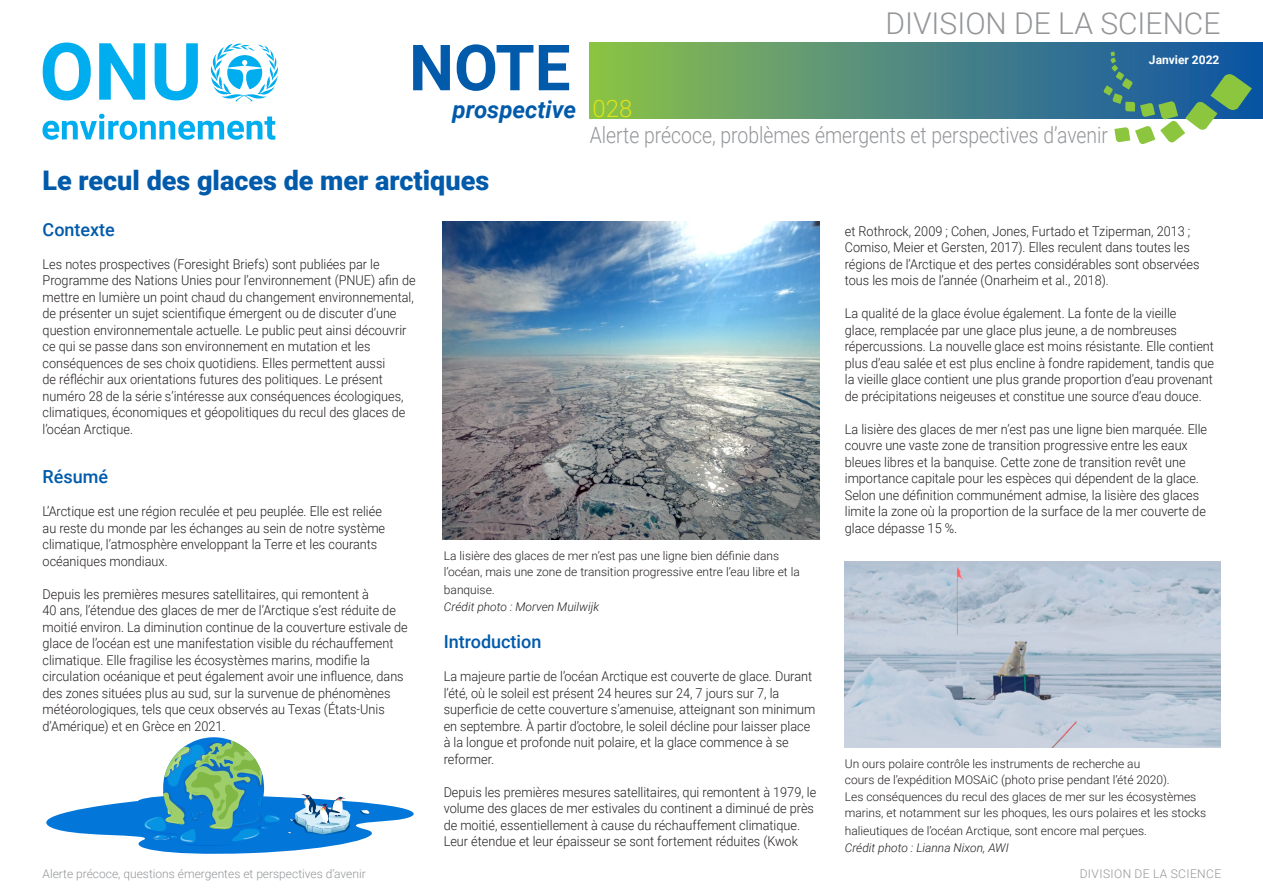
<style>
.page{position:relative;width:1263px;height:893px;background:#fff}
.page>*{position:absolute;margin:0;border:0;box-sizing:border-box;transform-origin:0 0}
.t1{font:700 63.6px "Roboto";color:#015aaa}
.t2{font:300 30px "Roboto";color:#939598}
.FB_Header_1{font:900 27px "Roboto";color:#015aaa}
.t3{font:italic 700 24px "Roboto";color:#015aaa}
.t4{font:300 24px "Roboto";color:#dfe21a}
.t5{font:300 22.5px "Roboto";color:#939598;scale:.86 1}
.FB_Header_2{font:500 18px "Roboto";color:#015aaa}
.t6{font:300 15px "Roboto";color:#231f20}
.FB_Body{font:300 13.5px/16.5px "Roboto";color:#231f20;scale:.94 1}
.FB_Section_heading{font:300 12px/16.5px "Roboto";color:#231f20}
.t7{font:300 12px "Roboto";color:#939598}
.FB_Section_heading-2{font:italic 300 12px "Roboto";color:#231f20}
.t8{font:300 12px "Roboto";letter-spacing:.035em;color:#939598}
.t9{font:700 12px "Roboto";color:#fff}
</style>
<div class="page">
<img style="left:845px;top:562px;width:375px;height:186px">
<svg style="left:46px;top:737px;width:368px;height:117px"></svg>
<img style="left:442px;top:221px;width:377px;height:318px">
<svg style="left:589px;top:43px;width:674px;height:76px;background:#5a9374"></svg>
<svg style="left:1103px;top:42px;width:149px;height:103px"></svg>
<svg style="left:210px;top:43px;width:68px;height:59px"></svg>
<svg style="left:43px;top:43px;width:48px;height:57px"></svg>
<svg style="left:99px;top:43px;width:46px;height:57px"></svg>
<svg style="left:155px;top:43px;width:43px;height:57px"></svg>
<svg style="left:43px;top:114px;width:232px;height:26px"></svg>
<p class="t1" style="left:409px;top:23px;width:163px">NOTE</p>
<p class="t3" style="left:453px;top:93px;width:125px">prospective</p>
<p class="FB_Header_1" style="left:43px;top:162px;width:448px">Le recul des glaces de mer arctiques</p>
<p class="t6" style="left:1189px;top:6px;width:10px">1</p>
<p class="t2" style="left:885px;top:2px;width:337px">DIVISION DE LA SCIENCE</p>
<p class="t4" style="left:592px;top:91px;width:41px">028</p>
<p class="t5" style="left:590px;top:120px;width:604px">Alerte précoce, problèmes émergents et perspectives d’avenir</p>
<p class="t9" style="left:1149px;top:52px;width:72px">Janvier 2022</p>
<p class="FB_Header_2" style="left:43px;top:216px;width:74px">Contexte</p>
<p class="FB_Body" style="left:43px;top:255px;width:398px">Les notes prospectives (Foresight Briefs) sont publiées par le Programme des Nations Unies pour l’environnement (PNUE) afin de mettre en lumière un point chaud du changement environnemental, de présenter un sujet scientifique émergent ou de discuter d’une question environnementale actuelle. Le public peut ainsi découvrir ce qui se passe dans son environnement en mutation et les conséquences de ses choix quotidiens. Elles permettent aussi<br>de réfléchir aux orientations futures des politiques. Le présent numéro 28 de la série s’intéresse aux conséquences écologiques, climatiques, économiques et géopolitiques du recul des glaces de l’océan Arctique.</p>
<p class="FB_Header_2" style="left:43px;top:464px;width:67px">Résumé</p>
<p class="FB_Body" style="left:43px;top:502px;width:366px">L’Arctique est une région reculée et peu peuplée. Elle est reliée au reste du monde par les échanges au sein de notre système climatique, l’atmosphère enveloppant la Terre et les courants océaniques mondiaux.</p>
<p class="FB_Body" style="left:43px;top:585px;width:390px">Depuis les premières mesures satellitaires, qui remontent à<br>40 ans, l’étendue des glaces de mer de l’Arctique s’est réduite de moitié environ. La diminution continue de la couverture estivale de glace de l’océan est une manifestation visible du réchauffement climatique. Elle fragilise les écosystèmes marins, modifie la circulation océanique et peut également avoir une influence, dans des zones situées plus au sud, sur la survenue de phénomènes météorologiques, tels que ceux observés au Texas (États-Unis d’Amérique) et en Grèce en 2021.</p>
<p class="FB_Section_heading" style="left:444px;top:547px;width:357px">La lisière des glaces de mer n’est pas une ligne bien définie dans l’océan, mais une zone de transition progressive entre l’eau libre et la</p>
<p class="FB_Section_heading" style="left:444px;top:581px;width:52px">banquise.</p>
<p class="FB_Section_heading-2" style="left:444px;top:598px;width:157px">Crédit photo : Morven Muilwijk</p>
<p class="FB_Header_2" style="left:444px;top:629px;width:99px">Introduction</p>
<p class="FB_Body" style="left:444px;top:667px;width:397px">La majeure partie de l’océan Arctique est couverte de glace. Durant l’été, où le soleil est présent 24 heures sur 24, 7 jours sur 7, la superficie de cette couverture s’amenuise, atteignant son minimum en septembre. À partir d’octobre, le soleil décline pour laisser place à la longue et profonde nuit polaire, et la glace commence à se reformer.</p>
<p class="FB_Body" style="left:444px;top:783px;width:398px">Depuis les premières mesures satellitaires, qui remontent à 1979, le volume des glaces de mer estivales du continent a diminué de près de moitié, essentiellement à cause du réchauffement climatique.<br>Leur étendue et leur épaisseur se sont fortement réduites (Kwok</p>
<p class="FB_Body" style="left:845px;top:222px;width:379px">et Rothrock, 2009 ; Cohen, Jones, Furtado et Tziperman, 2013 ; Comiso, Meier et Gersten, 2017). Elles reculent dans toutes les régions de l’Arctique et des pertes considérables sont observées tous les mois de l’année (Onarheim et al., 2018).</p>
<p class="FB_Body" style="left:845px;top:304px;width:394px">La qualité de la glace évolue également. La fonte de la vieille<br>glace, remplacée par une glace plus jeune, a de nombreuses répercussions. La nouvelle glace est moins résistante. Elle contient plus d’eau salée et est plus encline à fondre rapidement, tandis que la vieille glace contient une plus grande proportion d’eau provenant de précipitations neigeuses et constitue une source d’eau douce.</p>
<p class="FB_Body" style="left:845px;top:420px;width:387px">La lisière des glaces de mer n’est pas une ligne bien marquée. Elle couvre une vaste zone de transition progressive entre les eaux bleues libres et la banquise. Cette zone de transition revêt une importance capitale pour les espèces qui dépendent de la glace.<br>Selon une définition communément admise, la lisière des glaces limite la zone où la proportion de la surface de la mer couverte de glace dépasse 15 %.</p>
<p class="FB_Section_heading" style="left:845px;top:755px;width:363px">Un ours polaire contrôle les instruments de recherche au<br>cours de l’expédition MOSAiC (photo prise pendant l’été 2020).<br>Les conséquences du recul des glaces de mer sur les écosystèmes marins, et notamment sur les phoques, les ours polaires et les stocks</p>
<p class="FB_Section_heading" style="left:845px;top:822px;width:304px">halieutiques de l’océan Arctique, sont encore mal perçues.</p>
<p class="FB_Section_heading-2" style="left:845px;top:839px;width:166px">Crédit photo : Lianna Nixon, AWI</p>
<p class="t7" style="left:43px;top:865px;width:325px">Alerte précoce, questions émergentes et perspectives d’avenir</p>
<p class="t8" style="left:1080px;top:865px;width:143px">DIVISION DE LA SCIENCE</p>
</div>
